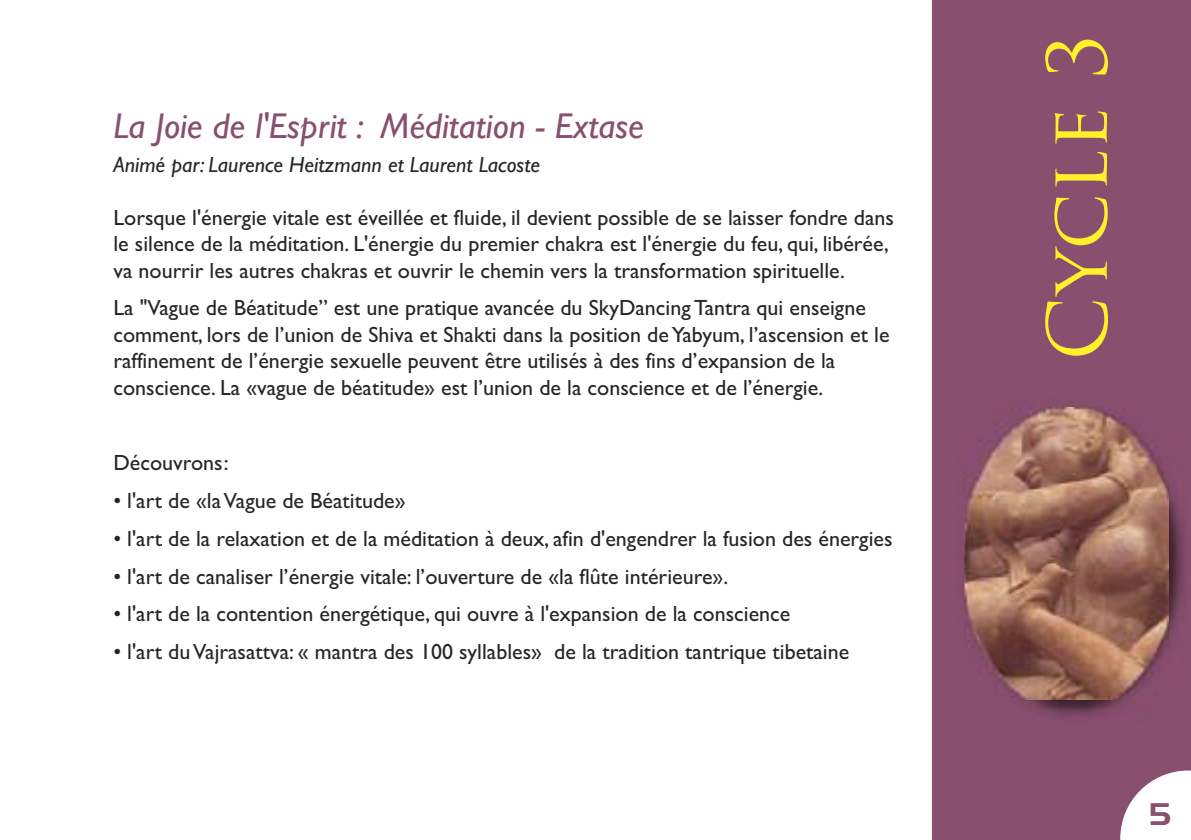
<style>
.page{position:relative;width:1191px;height:840px;background:#fff}
.page>*{position:absolute;margin:0;border:0;box-sizing:border-box;transform-origin:0 0}
.t1{font:80px "Trajan Pro";color:#fff12a}
.t2{font:italic 36px "Gill Sans";color:#884f6e}
.t3{font:28px "Hancock Park Laser";color:#884f6e}
.t4{font:22px/26.4px "Gill Sans";color:#272627}
.t5{font:italic 22px "Gill Sans";color:#272627}
</style>
<div class="page">
<div style="left:932px;top:0;width:259px;height:839px;background:#884f6e"></div>
<svg style="left:1120px;top:770px;width:71px;height:69px"></svg>
<img style="left:1014px;top:480px;width:170px;height:236px">
<img style="left:964px;top:407px;width:204px;height:291px">
<p class="t2" style="left:113px;top:105px;width:532px">La Joie de l'Esprit : Méditation - Extase</p>
<p class="t5" style="left:113px;top:151px;width:428px">Animé par: Laurence Heitzmann et Laurent Lacoste</p>
<p class="t4" style="left:113px;top:204px;width:782px">Lorsque l'énergie vitale est éveillée et fluide, il devient possible de se laisser fondre dans le silence de la méditation. L'énergie du premier chakra est l'énergie du feu, qui, libérée, va nourrir les autres chakras et ouvrir le chemin vers la transformation spirituelle.</p>
<p class="t4" style="left:113px;top:294px;width:777px">La "Vague de Béatitude” est une pratique avancée du SkyDancing Tantra qui enseigne comment, lors de l’union de Shiva et Shakti dans la position deYabyum, l’ascension et le raffinement de l’énergie sexuelle peuvent être utilisés à des fins d’expansion de la conscience. La «vague de béatitude» est l’union de la conscience et de l’énergie.</p>
<p class="t4" style="left:113px;top:449px;width:117px">Découvrons:</p>
<p class="t4" style="left:113px;top:487px;width:294px">• l'art de «laVague de Béatitude»</p>
<p class="t4" style="left:113px;top:524px;width:780px">• l'art de la relaxation et de la méditation à deux, afin d'engendrer la fusion des énergies</p>
<p class="t4" style="left:113px;top:562px;width:616px">• l'art de canaliser l’énergie vitale: l’ouverture de «la flûte intérieure».</p>
<p class="t4" style="left:113px;top:600px;width:678px">• l'art de la contention énergétique, qui ouvre à l'expansion de la conscience</p>
<p class="t4" style="left:113px;top:638px;width:737px">• l'art duVajrasattva: « mantra des 100 syllables» de la tradition tantrique tibetaine</p>
<p class="t1" style="left:1046px;top:360px;width:328px;rotate:-90deg">Cycle 3</p>
<p class="t3" style="left:1150px;top:798px;width:23px">5</p>
</div>
